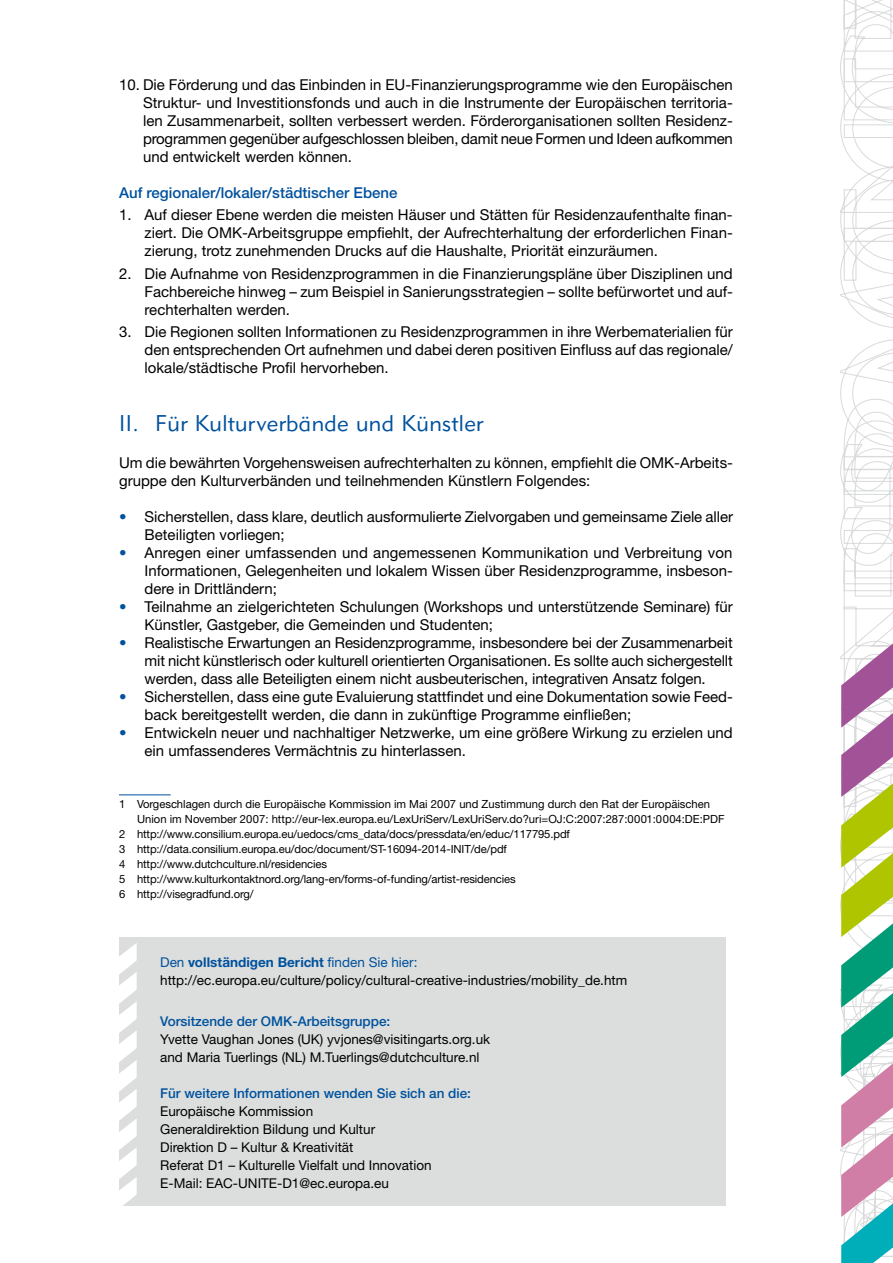
<style>
.page{position:relative;width:893px;height:1263px;background:#fff}
.page>*{position:absolute;margin:0;border:0;box-sizing:border-box;transform-origin:0 0}
.t1{font:22.5px "Geometric 415 BT Lite A";letter-spacing:.02em;color:#00519e}
.t2{font:15px/18px "Helvetica Neue";color:#000;text-align:justify}
.t3{font:500 15px "Helvetica Neue CE";color:#00519e}
.t4{font:13.5px/18px "Helvetica Neue";color:#000}
.t5{font:500 13.5px "Helvetica Neue CE";color:#00519e}
.t6{font:700 13.5px "Helvetica Neue CE";color:#00519e}
.t7{font:11.25px/15px "Helvetica Neue";letter-spacing:-.01em;color:#000}
.t8{font:11.25px/15px "Helvetica Neue CE";color:#000}
.s1{color:#00519e}
.s2{font-weight:400}
</style>
<div class="page">
<svg style="left:840px;top:0;width:53px;height:1179px"></svg>
<div style="left:119px;top:937px;width:607px;height:269px;background:#dbdedc"></div>
<hr style="left:119px;top:794px;width:52px;height:1px;background:#00519e">
<svg style="left:119px;top:943px;width:18px;height:263px"></svg>
<svg style="left:841px;top:643px;width:52px;height:620px"></svg>
<p class="t2" style="left:143px;top:75px;width:591px;text-indent:-24px">10. Die Förderung und das Einbinden in EU-Finanzierungsprogramme wie den Europäischen Struktur- und Investitionsfonds und auch in die Instrumente der Europäischen territoria&shy;len Zusammenarbeit, sollten verbessert werden. Förderorganisationen sollten Residenz&shy;programmen gegenüber aufgeschlossen bleiben, damit neue Formen und Ideen aufkommen und entwickelt werden können.</p>
<p class="t3" style="left:119px;top:184px;width:280px">Auf regionaler/lokaler/städtischer Ebene</p>
<p class="t2" style="left:145px;top:206px;width:590px;text-indent:-26px">1. Auf dieser Ebene werden die meisten Häuser und Stätten für Residenzaufenthalte finan&shy;ziert. Die OMK-Arbeitsgruppe empfiehlt, der Aufrechterhaltung der erforderlichen Finan&shy;zierung, trotz zunehmenden Drucks auf die Haushalte, Priorität einzuräumen.</p>
<p class="t2" style="left:145px;top:264px;width:590px;text-indent:-26px">2. Die Aufnahme von Residenzprogrammen in die Finanzierungspläne über Disziplinen und Fachbereiche hinweg – zum Beispiel in Sanierungsstrategien – sollte befürwortet und auf&shy;rechterhalten werden.</p>
<p class="t2" style="left:145px;top:322px;width:590px;text-indent:-26px">3. Die Regionen sollten Informationen zu Residenzprogrammen in ihre Werbematerialien für den entsprechenden Ort aufnehmen und dabei deren positiven Einfluss auf das regionale/ lokale/städtische Profil hervorheben.</p>
<h1 class="t1" style="left:119px;top:409px;width:366px">II. Für Kulturverbände und Künstler</h1>
<p class="t2" style="left:119px;top:453px;width:615px">Um die bewährten Vorgehensweisen aufrechterhalten zu können, empfiehlt die OMK-Arbeits&shy;gruppe den Kulturverbänden und teilnehmenden Künstlern Folgendes:</p>
<p class="t2" style="left:145px;top:507px;width:590px;text-indent:-26px"><span class="s1">•</span> Sicherstellen, dass klare, deutlich ausformulierte Zielvorgaben und gemeinsame Ziele aller<br>Beteiligten vorliegen;</p>
<p class="t2" style="left:145px;top:543px;width:590px;text-indent:-26px"><span class="s1">•</span> Anregen einer umfassenden und angemessenen Kommunikation und Verbreitung von Informationen, Gelegenheiten und lokalem Wissen über Residenzprogramme, insbeson&shy;dere in Drittländern;</p>
<p class="t2" style="left:145px;top:597px;width:590px;text-indent:-26px"><span class="s1">•</span> Teilnahme an zielgerichteten Schulungen (Workshops und unterstützende Seminare) für<br>Künstler, Gastgeber, die Gemeinden und Studenten;</p>
<p class="t2" style="left:145px;top:633px;width:590px;text-indent:-26px"><span class="s1">•</span> Realistische Erwartungen an Residenzprogramme, insbesondere bei der Zusammenarbeit mit nicht künstlerisch oder kulturell orientierten Organisationen. Es sollte auch sichergestellt werden, dass alle Beteiligten einem nicht ausbeuterischen, integrativen Ansatz folgen.</p>
<p class="t2" style="left:145px;top:687px;width:588px;text-indent:-26px"><span class="s1">•</span> Sicherstellen, dass eine gute Evaluierung stattfindet und eine Dokumentation sowie Feed&shy;back bereitgestellt werden, die dann in zukünftige Programme einfließen;</p>
<p class="t2" style="left:145px;top:723px;width:590px;text-indent:-26px"><span class="s1">•</span> Entwickeln neuer und nachhaltiger Netzwerke, um eine größere Wirkung zu erzielen und ein umfassenderes Vermächtnis zu hinterlassen.</p>
<p class="t8" style="left:137px;top:797px;width:589px;text-indent:-18px">1 Vorgeschlagen durch die Europäische Kommission im Mai 2007 und Zustimmung durch den Rat der Europäischen<br>Union im November 2007: http://eur-lex.europa.eu/LexUriServ/LexUriServ.do?uri=OJ:C:2007:287:0001:0004:DE:PDF</p>
<p class="t7" style="left:119px;top:826px;width:452px">2 http://www.consilium.europa.eu/uedocs/cms_data/docs/pressdata/en/educ/117795.pdf 3 http://data.consilium.europa.eu/doc/document/ST-16094-2014-INIT/de/pdf<br>4 http://www.dutchculture.nl/residencies<br>5 http://www.kulturkontaktnord.org/lang-en/forms-of-funding/artist-residencies<br>6 http://visegradfund.org/</p>
<p class="t6" style="left:160px;top:953px;width:259px"><span class="s2">Den</span> vollständigen Bericht <span class="s2">finden Sie hier:</span></p>
<p class="t4" style="left:160px;top:970px;width:469px">http://ec.europa.eu/culture/policy/cultural-creative-industries/mobility_de.htm</p>
<p class="t5" style="left:160px;top:1013px;width:232px">Vorsitzende der OMK-Arbeitsgruppe:</p>
<p class="t4" style="left:160px;top:1030px;width:331px">Yvette Vaughan Jones (UK) yvjones@visitingarts.org.uk and Maria Tuerlings (NL) M.Tuerlings@dutchculture.nl</p>
<p class="t5" style="left:160px;top:1085px;width:312px">Für weitere Informationen wenden Sie sich an die:</p>
<p class="t4" style="left:160px;top:1102px;width:273px">Europäische Kommission<br>Generaldirektion Bildung und Kultur Direktion D – Kultur &amp; Kreativität<br>Referat D1 – Kulturelle Vielfalt und Innovation E-Mail: EAC-UNITE-D1@ec.europa.eu</p>
</div>
